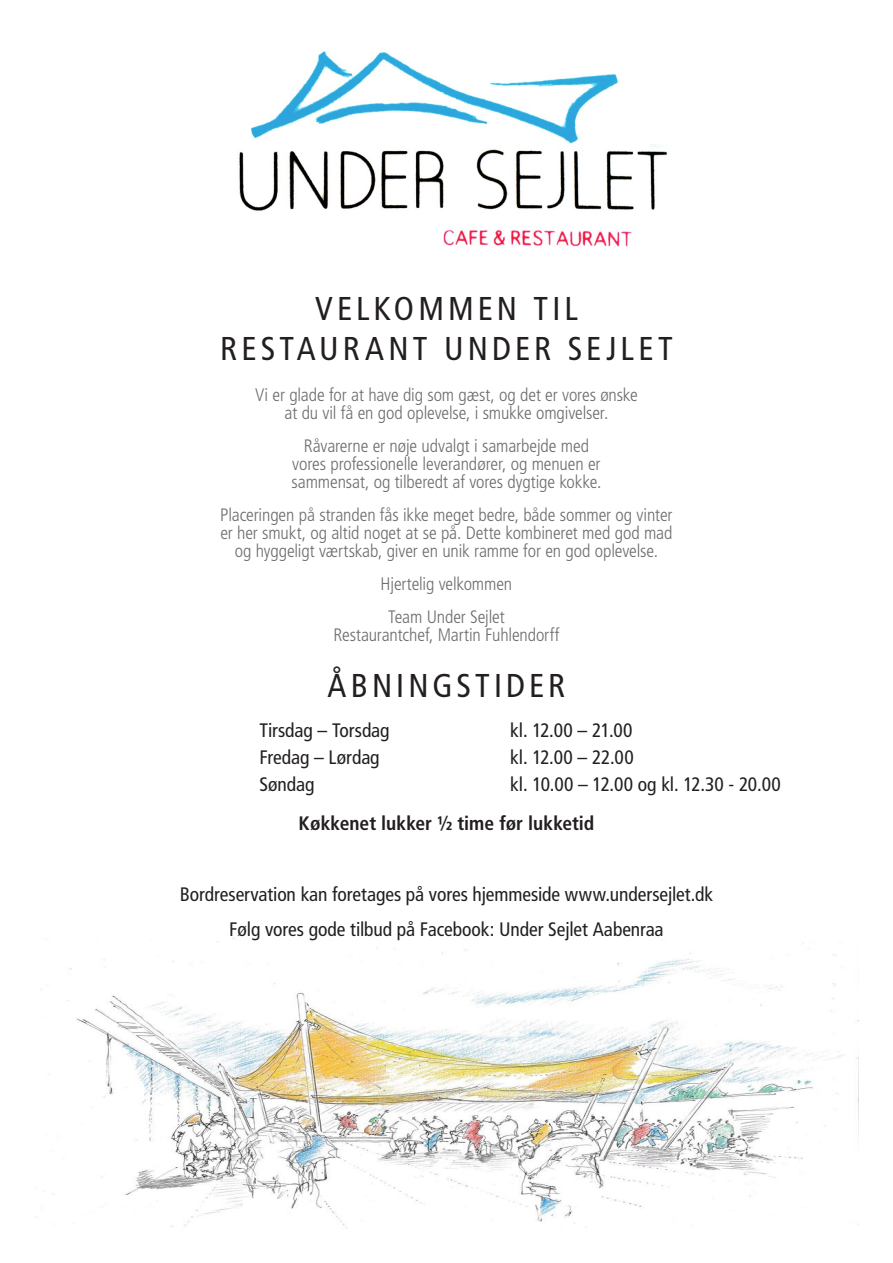
<style>
.page{position:relative;width:893px;height:1263px;background:#fff}
.page>*{position:absolute;margin:0;border:0;box-sizing:border-box;transform-origin:0 0}
.t1{font:condensed 33px/39.6px "Frutiger";letter-spacing:.125em;color:#231f20;text-align:center}
.t2{font:condensed 19.5px/35.2px "Frutiger";letter-spacing:-.005em;color:#231f20;text-align:center}
.t3{font:700 condensed 19.5px "Frutiger";color:#231f20}
.t4{font:300 condensed 18px/18px "Frutiger";letter-spacing:-.01em;color:#6c6d70;text-align:center}
</style>
<div class="page">
<img style="left:44px;top:938px;width:815px;height:291px">
<img style="left:239px;top:51px;width:428px;height:196px">
<h1 class="t1" style="left:220px;top:289px;width:454px">Velkommen til<br>Restaur ant Under Sejlet</h1>
<p class="t4" style="left:255px;top:386px;width:384px">Vi er glade for at have dig som gæst, og det er vores ønske at du vil få en god oplevelse, i smukke omgivelser.</p>
<p class="t4" style="left:292px;top:437px;width:311px">Råvarerne er nøje udvalgt i samarbejde med vores professionelle leverandører, og menuen er sammensat, og tilberedt af vores dygtige kokke.</p>
<p class="t4" style="left:220px;top:506px;width:454px">Placeringen på stranden fås ikke meget bedre, både sommer og vinter er her smukt, og altid noget at se på. Dette kombineret med god mad og hyggeligt værtskab, giver en unik ramme for en god oplevelse.</p>
<p class="t4" style="left:381px;top:568px;width:133px;line-height:32.8px">Hjertelig velkommen<br>Team Under Sejlet</p>
<p class="t4" style="left:333px;top:626px;width:228px">Restaurantchef, Martin Fuhlendorff</p>
<h1 class="t1" style="left:328px;top:666px;width:232px">Åbningstider</h1>
<p class="t2" style="left:259px;top:713px;width:132px">Tirsdag – Torsdag</p>
<p class="t2" style="left:510px;top:713px;width:124px">kl. 12.00 – 21.00</p>
<p class="t2" style="left:259px;top:739px;width:122px">Fredag – Lørdag</p>
<p class="t2" style="left:510px;top:739px;width:125px">kl. 12.00 – 22.00</p>
<p class="t2" style="left:259px;top:766px;width:57px">Søndag</p>
<p class="t2" style="left:510px;top:766px;width:272px">kl. 10.00 – 12.00 og kl. 12.30 - 20.00</p>
<p class="t3" style="left:299px;top:812px;width:297px">Køkkenet lukker ½ time før lukketid</p>
<p class="t2" style="left:180px;top:876px;width:535px">Bordreservation kan foretages på vores hjemmeside www.undersejlet.dk<br>Følg vores gode tilbud på Facebook: Under Sejlet Aabenraa</p>
</div>
